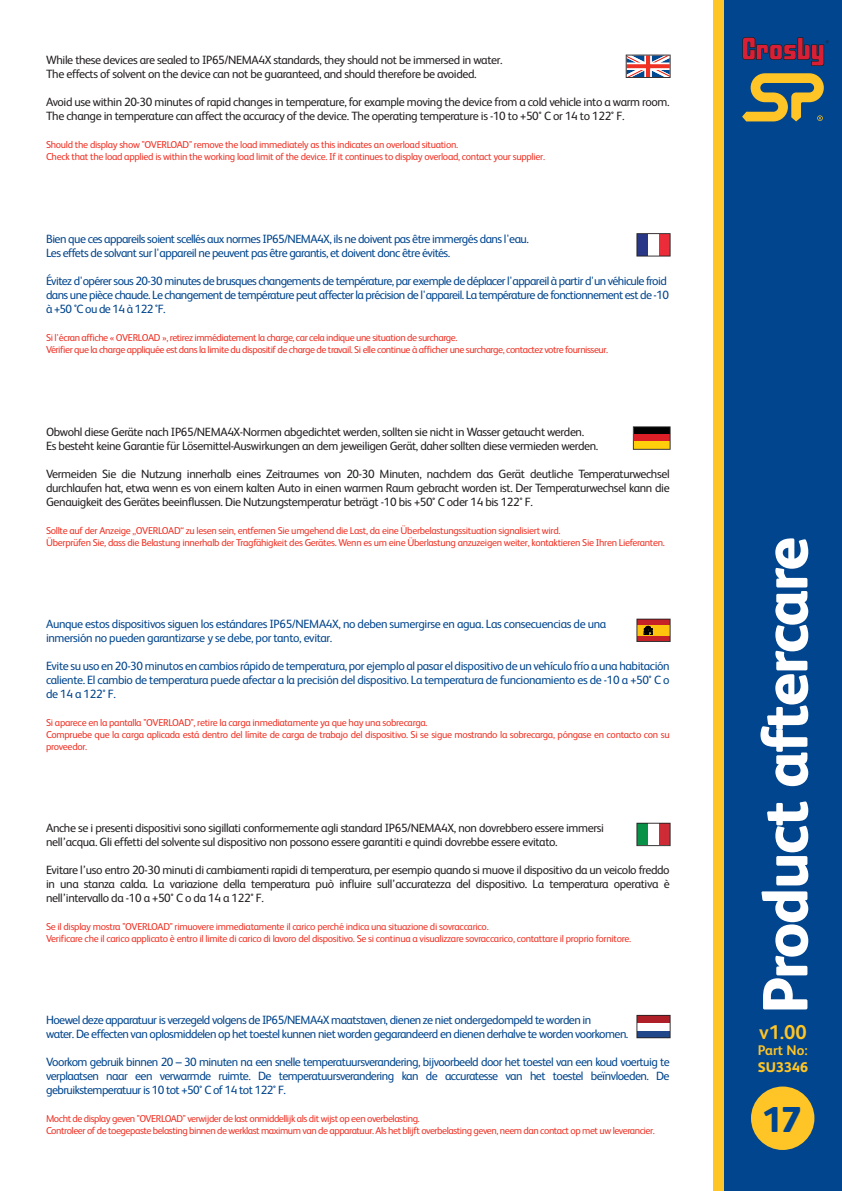
<style>
.page{position:relative;width:842px;height:1191px;background:#fff}
.page>*{position:absolute;margin:0;border:0;box-sizing:border-box;transform-origin:0 0}
.t1{font:800 64px "FS Albert";letter-spacing:-.03em;color:#fff}
.t2{font:800 36px "FS Albert";color:#00458d}
.t3{font:700 20px "FS Albert";color:#ffc425}
.t4{font:700 14px "FS Albert";color:#ffc425}
.t5{font:800 14px "FS Albert";color:#ffc425}
.t6{font:12px/14px "FS Albert";letter-spacing:-.03em;color:#231f20}
.t7{font:12px/14px "FS Albert";letter-spacing:-.045em;color:#00458d}
.t8{font:10px/12px "FS Albert";letter-spacing:-.03em;color:#ee3124}
</style>
<div class="page">
<div style="left:723px;top:0;width:119px;height:1191px;background:#00458d"></div>
<div style="left:713px;top:0;width:10px;height:1191px;background:#ffc425"></div>
<div style="left:751px;top:1086px;width:63px;height:64px;background:#ffc425;border-radius:50%"></div>
<svg style="left:626px;top:55px;width:44px;height:23px"></svg>
<svg style="left:636px;top:233px;width:34px;height:23px"></svg>
<svg style="left:633px;top:426px;width:37px;height:24px"></svg>
<svg style="left:636px;top:618px;width:34px;height:24px"></svg>
<svg style="left:636px;top:822px;width:34px;height:24px"></svg>
<svg style="left:636px;top:1015px;width:34px;height:23px"></svg>
<svg style="left:742px;top:73px;width:82px;height:48px"></svg>
<svg style="left:742px;top:37px;width:87px;height:29px"></svg>
<p class="t6" style="left:46px;top:53px;width:458px">While these devices are sealed to IP65/NEMA4X standards, they should not be immersed in water.<br>The effects of solvent on the device can not be guaranteed, and should therefore be avoided.</p>
<p class="t6" style="left:46px;top:95px;width:625px">Avoid use within 20-30 minutes of rapid changes in temperature, for example moving the device from a cold vehicle into a warm room.<br>The change in temperature can affect the accuracy of the device. The operating temperature is -10 to +50° C or 14 to 122° F.</p>
<p class="t8" style="left:46px;top:139px;width:500px">Should the display show "OVERLOAD" remove the load immediately as this indicates an overload situation.<br>Check that the load applied is within the working load limit of the device. If it continues to display overload, contact your supplier.</p>
<p class="t7" style="left:46px;top:231px;width:484px">Bien que ces appareils soient scellés aux normes IP65/NEMA4X, ils ne doivent pas être immergés dans l'eau.<br>Les effets de solvant sur l'appareil ne peuvent pas être garantis, et doivent donc être évités.</p>
<p class="t7" style="left:46px;top:273px;width:624px">Évitez d'opérer sous 20-30 minutes de brusques changements de température, par exemple de déplacer l'appareil à partir d'un véhicule froid dans une pièce chaude. Le changement de température peut affecter la précision de l'appareil. La température de fonctionnement est de -10 à +50 °C ou de 14 à 122 °F.</p>
<p class="t8" style="left:46px;top:331px;width:564px">Si l'écran affiche « OVERLOAD », retirez immédiatement la charge, car cela indique une situation de surcharge.<br>Vérifier que la charge appliquée est dans la limite du dispositif de charge de travail. Si elle continue à afficher une surcharge, contactez votre fournisseur.</p>
<p class="t6" style="left:46px;top:425px;width:554px">Obwohl diese Geräte nach IP65/NEMA4X-Normen abgedichtet werden, sollten sie nicht in Wasser getaucht werden.<br>Es besteht keine Garantie für Lösemittel-Auswirkungen an dem jeweiligen Gerät, daher sollten diese vermieden werden.</p>
<p class="t6" style="left:46px;top:467px;width:625px;text-align:justify">Vermeiden Sie die Nutzung innerhalb eines Zeitraumes von 20-30 Minuten, nachdem das Gerät deutliche Temperaturwechsel durchlaufen hat, etwa wenn es von einem kalten Auto in einen warmen Raum gebracht worden ist. Der Temperaturwechsel kann die Genauigkeit des Gerätes beeinflussen. Die Nutzungstemperatur beträgt -10 bis +50° C oder 14 bis 122° F.</p>
<p class="t8" style="left:46px;top:524px;width:620px">Sollte auf der Anzeige „OVERLOAD“ zu lesen sein, entfernen Sie umgehend die Last, da eine Überbelastungssituation signalisiert wird.<br>Überprüfen Sie, dass die Belastung innerhalb der Tragfähigkeit des Gerätes. Wenn es um eine Überlastung anzuzeigen weiter, kontaktieren Sie Ihren Lieferanten.</p>
<p class="t7" style="left:46px;top:617px;width:562px">Aunque estos dispositivos siguen los estándares IP65/NEMA4X, no deben sumergirse en agua. Las consecuencias de una inmersión no pueden garantizarse y se debe, por tanto, evitar.</p>
<p class="t7" style="left:46px;top:659px;width:625px;text-align:justify">Evite su uso en 20-30 minutos en cambios rápido de temperatura, por ejemplo al pasar el dispositivo de un vehículo frío a una habitación caliente. El cambio de temperatura puede afectar a la precisión del dispositivo. La temperatura de funcionamiento es de -10 a +50° C o de 14 a 122° F.</p>
<p class="t8" style="left:46px;top:716px;width:625px">Si aparece en la pantalla "OVERLOAD", retire la carga inmediatamente ya que hay una sobrecarga.<br>Compruebe que la carga aplicada está dentro del límite de carga de trabajo del dispositivo. Si se sigue mostrando la sobrecarga, póngase en contacto con su proveedor.</p>
<p class="t6" style="left:46px;top:821px;width:559px">Anche se i presenti dispositivi sono sigillati conformemente agli standard IP65/NEMA4X, non dovrebbero essere immersi nell’acqua. Gli effetti del solvente sul dispositivo non possono essere garantiti e quindi dovrebbe essere evitato.</p>
<p class="t6" style="left:46px;top:863px;width:625px;text-align:justify">Evitare l’uso entro 20-30 minuti di cambiamenti rapidi di temperatura, per esempio quando si muove il dispositivo da un veicolo freddo in una stanza calda. La variazione della temperatura può influire sull’accuratezza del dispositivo. La temperatura operativa è nell’intervallo da -10 a +50° C o da 14 a 122° F.</p>
<p class="t8" style="left:46px;top:920px;width:587px">Se il display mostra "OVERLOAD" rimuovere immediatamente il carico perché indica una situazione di sovraccarico.<br>Verificare che il carico applicato è entro il limite di carico di lavoro del dispositivo. Se si continua a visualizzare sovraccarico, contattare il proprio fornitore.</p>
<p class="t7" style="left:46px;top:1013px;width:584px">Hoewel deze apparatuur is verzegeld volgens de IP65/NEMA4X maatstaven, dienen ze niet ondergedompeld te worden in<br>water. De effecten van oplosmiddelen op het toestel kunnen niet worden gegarandeerd en dienen derhalve te worden voorkomen.</p>
<p class="t7" style="left:46px;top:1055px;width:625px;text-align:justify">Voorkom gebruik binnen 20 – 30 minuten na een snelle temperatuursverandering, bijvoorbeeld door het toestel van een koud voertuig te verplaatsen naar een verwarmde ruimte. De temperatuursverandering kan de accuratesse van het toestel beïnvloeden. De gebruikstemperatuur is 10 tot +50° C of 14 tot 122° F.</p>
<p class="t8" style="left:46px;top:1112px;width:610px">Mocht de display geven "OVERLOAD" verwijder de last onmiddellijk als dit wijst op een overbelasting.<br>Controleer of de toegepaste belasting binnen de werklast maximum van de apparatuur. Als het blijft overbelasting geven, neem dan contact op met uw leverancier.</p>
<h1 class="t1" style="left:748px;top:1014px;width:478px;rotate:-90deg">Product aftercare</h1>
<h3 class="t3" style="left:759px;top:1020px;width:49px">v1.00</h3>
<h3 class="t4" style="left:758px;top:1042px;width:51px">Part No:</h3>
<h3 class="t5" style="left:758px;top:1059px;width:52px">SU3346</h3>
<h2 class="t2" style="left:761px;top:1098px;width:42px">17</h2>
</div>
